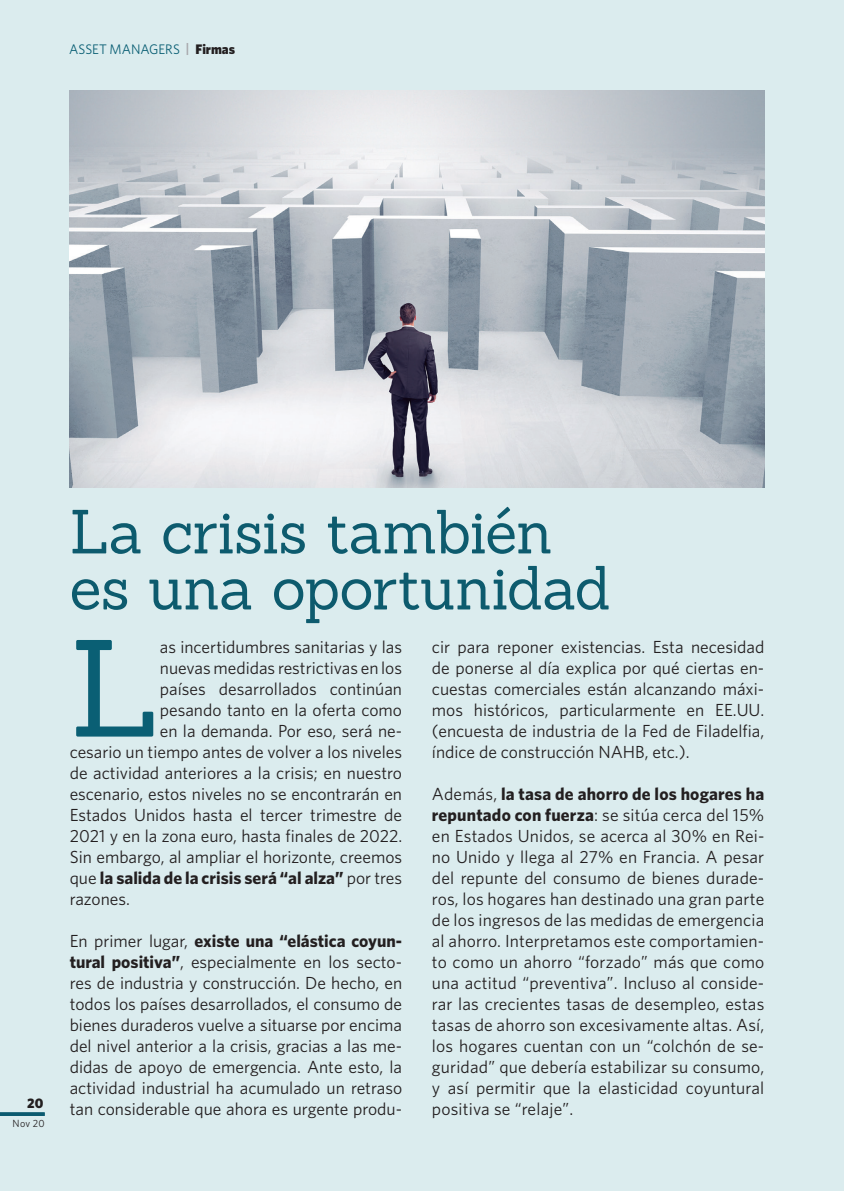
<style>
.page{position:relative;width:844px;height:1191px;background:#fff}
.page>*{position:absolute;margin:0;border:0;box-sizing:border-box;transform-origin:0 0}
.t1{font:134.58px "Sanchez";color:#0a5f74}
.t2{font:60.73px/56px "Sanchez";letter-spacing:-.01em;color:#0d5b6e}
.t3{font:17.5px/21px "Whitney";color:#231f20;text-align:justify}
.t4{font:700 17.5px "Whitney";color:#231f20}
.t5{font:13.83px "Whitney";letter-spacing:-.005em;color:#0a5f74}
.t6{font:900 13.83px "Whitney";color:#231f20}
.t7{font:10.33px "Whitney";color:#231f20}
.s1{font-family:"DIN";font-weight:500;font-size:14px;color:#a8a9ad}
.s2{font-weight:900;color:#231f20}
.s3{font-weight:400}
.s4{font-weight:700}
</style>
<div class="page">
<div style="left:0;top:0;width:844px;height:1190px;background:#dbecee"></div>
<hr style="left:0;top:1112px;width:45px;height:3px;background:#0b5a6f">
<img style="left:70px;top:91px;width:694px;height:396px">
<p class="t5" style="left:69px;top:41px;width:167px">ASSET MANAGERS <span class="s1">|</span> <span class="s2">Firmas</span></p>
<p class="t6" style="left:27px;top:1094px;width:18px">20</p>
<p class="t7" style="left:13px;top:1117px;width:34px">Nov 20</p>
<h2 class="t2" style="left:70px;top:503px;width:542px">La crisis también es una oportunidad</h2>
<h1 class="t1" style="left:70px;top:601px;width:92px">L</h1>
<p class="t3" style="left:160px;top:635px;width:244px">as incertidumbres sanitarias y las</p>
<p class="t3" style="left:160px;top:656px;width:244px">nuevas medidas restrictivas en los</p>
<p class="t3" style="left:160px;top:677px;width:244px">países desarrollados continúan</p>
<p class="t3" style="left:160px;top:698px;width:244px">pesando tanto en la oferta como</p>
<p class="t3" style="left:160px;top:719px;width:244px">en la demanda. Por eso, será ne-</p>
<p class="t3" style="left:70px;top:740px;width:334px">cesario un tiempo antes de volver a los niveles</p>
<p class="t3" style="left:70px;top:761px;width:334px">de actividad anteriores a la crisis; en nuestro</p>
<p class="t3" style="left:70px;top:782px;width:334px">escenario, estos niveles no se encontrarán en</p>
<p class="t3" style="left:70px;top:803px;width:334px">Estados Unidos hasta el tercer trimestre de</p>
<p class="t3" style="left:70px;top:824px;width:334px">2021 y en la zona euro, hasta finales de 2022.</p>
<p class="t3" style="left:70px;top:845px;width:334px">Sin embargo, al ampliar el horizonte, creemos</p>
<p class="t4" style="left:70px;top:867px;width:334px"><span class="s3">que</span> la salida de la crisis será “al alza” <span class="s3">por tres</span></p>
<p class="t3" style="left:70px;top:887px;width:62px">razones.</p>
<p class="t3" style="left:70px;top:929px;width:334px">En primer lugar, <span class="s4">existe una “elástica coyun&shy;tural positiva”</span>, especialmente en los secto&shy;res de industria y construcción. De hecho, en todos los países desarrollados, el consumo de bienes duraderos vuelve a situarse por encima del nivel anterior a la crisis, gracias a las me&shy;didas de apoyo de emergencia. Ante esto, la actividad industrial ha acumulado un retraso tan considerable que ahora es urgente produ-</p>
<p class="t3" style="left:432px;top:635px;width:334px">cir para reponer existencias. Esta necesidad de ponerse al día explica por qué ciertas en&shy;cuestas comerciales están alcanzando máxi&shy;mos históricos, particularmente en EE.UU. (encuesta de industria de la Fed de Filadelfia, índice de construcción NAHB, etc.).</p>
<p class="t3" style="left:432px;top:782px;width:334px">Además, <span class="s4">la tasa de ahorro de los hogares ha repuntado con fuerza</span>: se sitúa cerca del 15% en Estados Unidos, se acerca al 30% en Rei&shy;no Unido y llega al 27% en Francia. A pesar del repunte del consumo de bienes durade&shy;ros, los hogares han destinado una gran parte de los ingresos de las medidas de emergencia al ahorro. Interpretamos este comportamien&shy;to como un ahorro “forzado” más que como una actitud “preventiva”. Incluso al conside&shy;rar las crecientes tasas de desempleo, estas tasas de ahorro son excesivamente altas. Así, los hogares cuentan con un “colchón de se&shy;guridad” que debería estabilizar su consumo, y así permitir que la elasticidad coyuntural positiva se “relaje”.</p>
</div>
